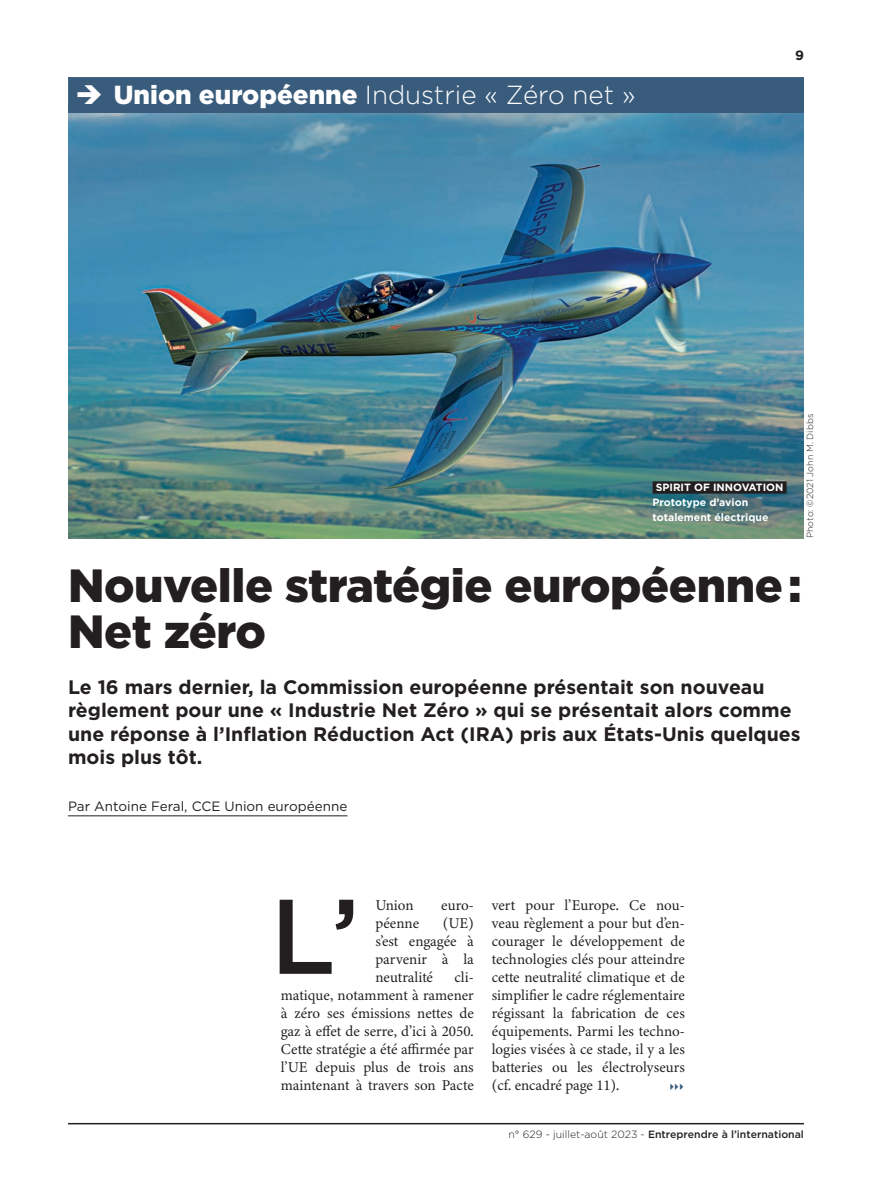
<style>
.page{position:relative;width:872px;height:1191px;background:#fff}
.page>*{position:absolute;margin:0;border:0;box-sizing:border-box;transform-origin:0 0}
.t1{font:500 105.9px "Gotham";color:#231f20}
.t2{font:900 46.5px/46.5px "Gotham";letter-spacing:-.01em;color:#231f20}
.t3{font:300 26.1px "Gotham";color:#fff}
.t4{font:700 19.5px/23.4px "Gotham";color:#231f20}
.t5{font:15px/18px "Minion 3";color:#231f20;text-align:justify}
.t6{font:13.5px "Gotham";color:#231f20}
.t7{font:700 13.5px "Gotham";color:#231f20}
.t8{font:700 10.5px/15px "Gotham";color:#fff}
.t9{font:500 10.5px "Gotham";color:#231f20}
.t10{font:300 9px "Gotham";color:#231f20}
.s1{font-weight:900}
.s2{font-weight:300}
</style>
<div class="page">
<hr style="left:68px;top:1123px;width:736px;height:1px;background:#231f20">
<img style="left:68px;top:113px;width:736px;height:425px">
<hr style="left:68px;top:815px;width:279px;height:1px;background:#231f20">
<div style="left:69px;top:78px;width:734px;height:34px;background:#395b7c"></div>
<div style="left:68px;top:77px;width:736px;height:36px;border:1px solid #395b7c"></div>
<div style="left:652px;top:481px;width:134px;height:12px;background:#231f20"></div>
<h3 class="t3" style="left:76px;top:78px;width:561px">➔ <span class="s1">Union européenne</span> Industrie « Zéro net »</h3>
<p class="t7" style="left:795px;top:46px;width:10px">9</p>
<p class="t8" style="left:652px;top:480px;width:132px;text-indent:3px">SPIRIT OF INNOVATION<br>Prototype d’avion totalement électrique</p>
<p class="t10" style="left:804px;top:538px;width:126px;rotate:-90deg">Photo: ©2021 John M. Dibbs</p>
<h2 class="t2" style="left:68px;top:561px;width:735px">Nouvelle stratégie européenne :<br>Net zéro</h2>
<h3 class="t4" style="left:68px;top:675px;width:734px">Le 16 mars dernier, la Commission européenne présentait son nouveau règlement pour une « Industrie Net Zéro » qui se présentait alors comme une réponse à l’Inflation Réduction Act (IRA) pris aux États-Unis quelques mois plus tôt.</h3>
<p class="t6" style="left:68px;top:797px;width:281px">Par Antoine Feral, CCE Union européenne</p>
<h1 class="t1" style="left:270px;top:867px;width:91px">L’</h1>
<p class="t5" style="left:375px;top:896px;width:40px">Union</p>
<p class="t5" style="left:441px;top:896px;width:34px">euro-</p>
<p class="t5" style="left:375px;top:914px;width:45px">péenne</p>
<p class="t5" style="left:375px;top:914px;width:100px;text-indent:67px">(UE) s’est engagée à parvenir à la neutralité</p>
<p class="t5" style="left:281px;top:968px;width:194px;text-indent:174px">cli&shy;matique, notamment à ramener à zéro ses émissions nettes de gaz à effet de serre, d’ici à 2050.<br>Cette stratégie a été affirmée par l’UE depuis plus de trois ans maintenant à travers son Pacte</p>
<p class="t5" style="left:492px;top:896px;width:195px">vert pour l’Europe. Ce nou&shy;veau règlement a pour but d’en&shy;courager le développement de technologies clés pour atteindre cette neutralité climatique et de simplifier le cadre réglementaire régissant la fabrication de ces équipements. Parmi les techno&shy;logies visées à ce stade, il y a les batteries ou les électrolyseurs (cf. encadré page 11).</p>
<p class="t9" style="left:508px;top:1127px;width:297px"><span class="s2">n° 629 - juillet-août 2023 -</span> Entreprendre à l’international</p>
</div>
